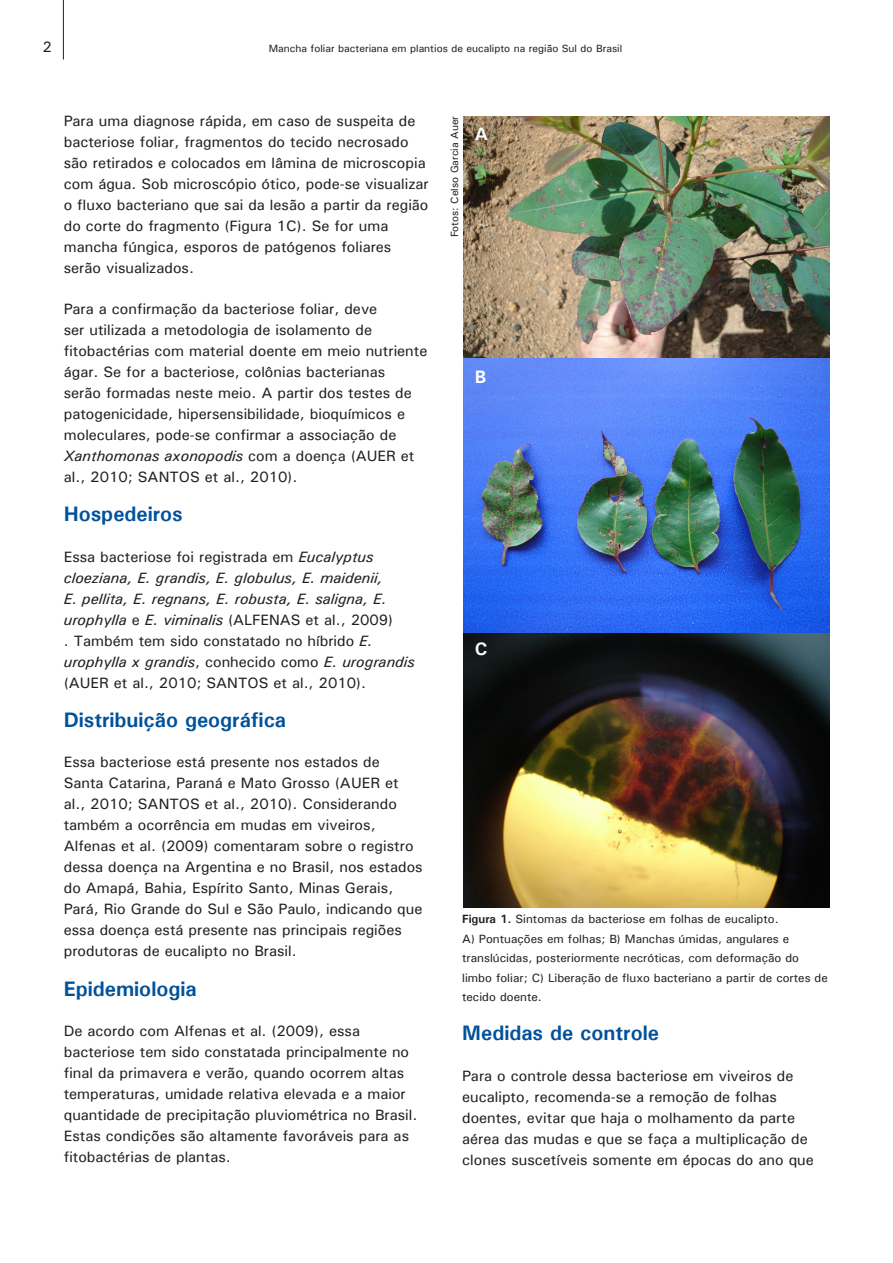
<style>
.page{position:relative;width:893px;height:1263px;background:#fff}
.page>*{position:absolute;margin:0;border:0;box-sizing:border-box;transform-origin:0 0}
.Título_1{font:700 21px "Univers";color:#01519b}
.t1{font:700 18px "Univers";color:#fff}
.Corpo_de_texto_1{font:500 15px/21px "Univers";color:#231f20}
.Corpo_de_texto_1-2{font:italic 500 15px/21px "Univers";color:#231f20}
.Figuras{font:500 12px/19.5px "Univers";color:#231f20}
.Corpo_de_texto_1-3{font:500 10.5px "Univers";color:#231f20}
.s1{font-style:italic}
.s2{font-style:normal}
.s3{font-weight:700}
</style>
<div class="page">
<hr style="left:63px;top:0;width:1px;height:60px;background:#231f20">
<img style="left:463px;top:116px;width:367px;height:792px">
<p class="Corpo_de_texto_1" style="left:42px;top:36px;width:11px">2</p>
<p class="Corpo_de_texto_1-3" style="left:269px;top:42px;width:355px">Mancha foliar bacteriana em plantios de eucalipto na região Sul do Brasil</p>
<p class="Corpo_de_texto_1" style="left:64px;top:110px;width:367px">Para uma diagnose rápida, em caso de suspeita de bacteriose foliar, fragmentos do tecido necrosado são retirados e colocados em lâmina de microscopia com água. Sob microscópio ótico, pode-se visualizar o fluxo bacteriano que sai da lesão a partir da região do corte do fragmento (Figura 1C). Se for uma mancha fúngica, esporos de patógenos foliares serão visualizados.</p>
<p class="Corpo_de_texto_1" style="left:64px;top:298px;width:365px">Para a confirmação da bacteriose foliar, deve<br>ser utilizada a metodologia de isolamento de fitobactérias com material doente em meio nutriente ágar. Se for a bacteriose, colônias bacterianas<br>serão formadas neste meio. A partir dos testes de patogenicidade, hipersensibilidade, bioquímicos e moleculares, pode-se confirmar a associação de <span class="s1">Xanthomonas axonopodis</span> com a doença (AUER et al., 2010; SANTOS et al., 2010).</p>
<p class="Título_1" style="left:64px;top:501px;width:120px">Hospedeiros</p>
<p class="Corpo_de_texto_1-2" style="left:64px;top:546px;width:353px"><span class="s2">Essa bacteriose foi registrada em</span> Eucalyptus cloeziana, E. grandis, E. globulus, E. maidenii,<br>E. pellita, E. regnans, E. robusta, E. saligna, E. urophylla <span class="s2">e</span> E. viminalis <span class="s2">(ALFENAS et al., 2009)<br>. Também tem sido constatado no híbrido</span> E. urophylla x grandis<span class="s2">, conhecido como</span> E. urograndis <span class="s2">(AUER et al., 2010; SANTOS et al., 2010).</span></p>
<p class="Título_1" style="left:64px;top:706px;width:224px">Distribuição geográfica</p>
<p class="Corpo_de_texto_1" style="left:64px;top:751px;width:360px">Essa bacteriose está presente nos estados de Santa Catarina, Paraná e Mato Grosso (AUER et al., 2010; SANTOS et al., 2010). Considerando também a ocorrência em mudas em viveiros, Alfenas et al. (2009) comentaram sobre o registro dessa doença na Argentina e no Brasil, nos estados do Amapá, Bahia, Espírito Santo, Minas Gerais, Pará, Rio Grande do Sul e São Paulo, indicando que essa doença está presente nas principais regiões produtoras de eucalipto no Brasil.</p>
<p class="Título_1" style="left:64px;top:975px;width:134px">Epidemiologia</p>
<p class="Corpo_de_texto_1" style="left:64px;top:1020px;width:355px">De acordo com Alfenas et al. (2009), essa bacteriose tem sido constatada principalmente no final da primavera e verão, quando ocorrem altas temperaturas, umidade relativa elevada e a maior quantidade de precipitação pluviométrica no Brasil.<br>Estas condições são altamente favoráveis para as fitobactérias de plantas.</p>
<p class="Corpo_de_texto_1-3" style="left:448px;top:237px;width:123px;rotate:-90deg">Fotos: Celso Garcia Auer</p>
<p class="t1" style="left:475px;top:122px;width:15px">A</p>
<p class="t1" style="left:475px;top:365px;width:13px">B</p>
<p class="t1" style="left:475px;top:637px;width:14px">C</p>
<p class="Figuras" style="left:462px;top:909px;width:367px"><span class="s3">Figura 1.</span> Sintomas da bacteriose em folhas de eucalipto.<br>A) Pontuações em folhas; B) Manchas úmidas, angulares e translúcidas, posteriormente necróticas, com deformação do limbo foliar; C) Liberação de fluxo bacteriano a partir de cortes de tecido doente.</p>
<p class="Título_1" style="left:462px;top:1020px;width:198px">Medidas de controle</p>
<p class="Corpo_de_texto_1" style="left:462px;top:1065px;width:353px">Para o controle dessa bacteriose em viveiros de eucalipto, recomenda-se a remoção de folhas doentes, evitar que haja o molhamento da parte aérea das mudas e que se faça a multiplicação de clones suscetíveis somente em épocas do ano que</p>
</div>
